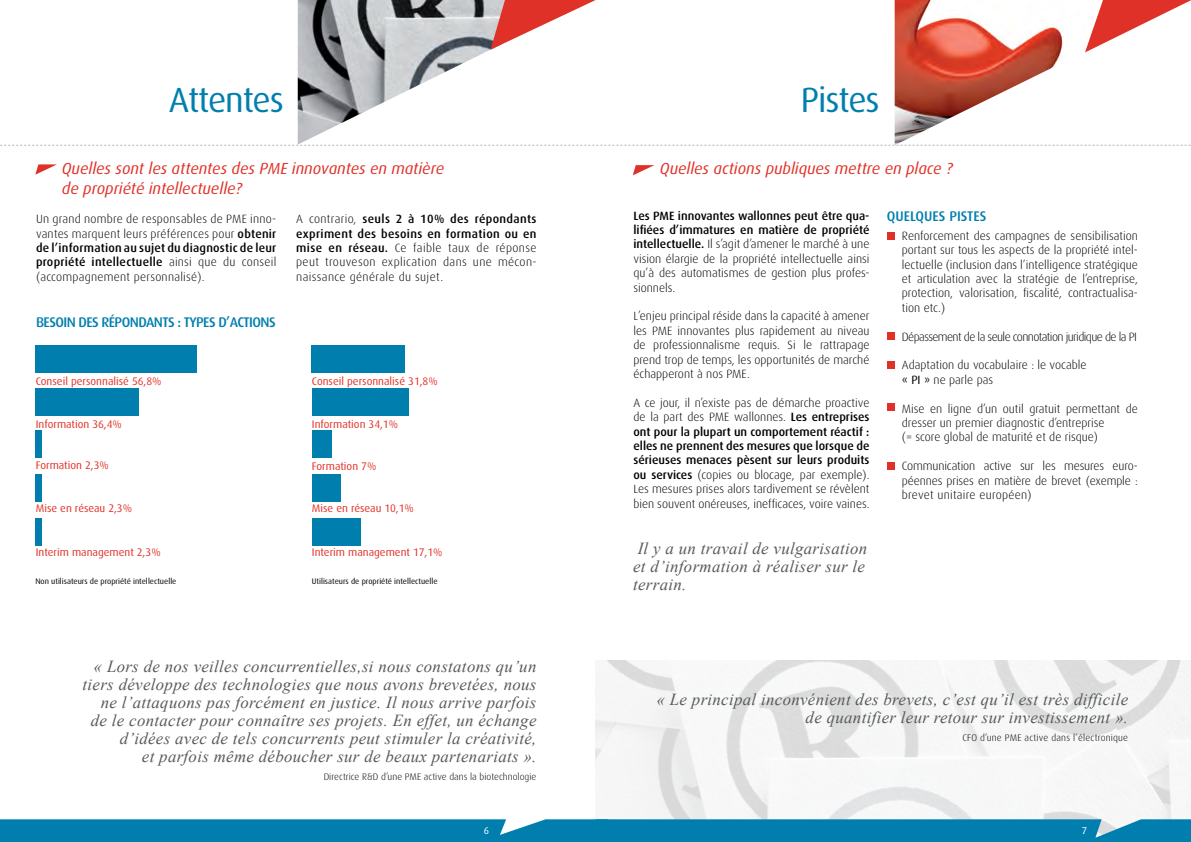
<style>
.page{position:relative;width:1191px;height:842px;background:#fff}
.page>*{position:absolute;margin:0;border:0;box-sizing:border-box;transform-origin:0 0}
.t1{font:35px "Dax";letter-spacing:-.035em;color:#007fae}
.t2{font:italic 16.8px/18px "Times New Roman";letter-spacing:.02em;color:#58595b;text-align:right}
.t3{font:italic 16px "Dax";color:#e03128}
.t4{font:500 14px "Dax";letter-spacing:-.04em;color:#007fae}
.t5{font:500 14px "Dax";color:#007fae}
.t6{font:300 12px/14.4px "Dax";color:#000;text-align:justify}
.t7{font:300 12px "Dax";letter-spacing:-.05em;color:#000}
.t8{font:11px "Dax";color:#e03128}
.t9{font:10px "Dax";color:#fff}
.t10{font:300 9.6px "Dax";color:#000}
.t11{font:300 9.6px "Dax";letter-spacing:.02em;color:#000}
.t12{font:8px "Dax";color:#000}
.s1{font-weight:500}
.s2{font-weight:400}
</style>
<div class="page">
<img style="left:596px;top:660px;width:595px;height:159px">
<div style="left:0;top:819px;width:1191px;height:23px;background:#007fae"></div>
<svg style="left:0;top:145px;width:1191px;height:1px"></svg>
<img style="left:298px;top:0;width:292px;height:145px">
<img style="left:894px;top:0;width:293px;height:145px">
<svg style="left:35px;top:164px;width:22px;height:11px"></svg>
<svg style="left:633px;top:165px;width:21px;height:10px"></svg>
<div style="left:887px;top:232px;width:8px;height:7px;background:#e03128"></div>
<div style="left:887px;top:332px;width:8px;height:8px;background:#e03128"></div>
<div style="left:887px;top:361px;width:8px;height:8px;background:#e03128"></div>
<div style="left:887px;top:403px;width:8px;height:8px;background:#e03128"></div>
<div style="left:887px;top:462px;width:8px;height:7px;background:#e03128"></div>
<div style="left:35px;top:345px;width:161px;height:27px;background:#007fae"></div>
<div style="left:35px;top:430px;width:7px;height:27px;background:#007fae"></div>
<div style="left:35px;top:474px;width:7px;height:28px;background:#007fae"></div>
<div style="left:35px;top:388px;width:104px;height:28px;background:#007fae"></div>
<div style="left:35px;top:518px;width:7px;height:27px;background:#007fae"></div>
<div style="left:312px;top:345px;width:93px;height:27px;background:#007fae"></div>
<div style="left:312px;top:430px;width:20px;height:27px;background:#007fae"></div>
<div style="left:312px;top:474px;width:28px;height:28px;background:#007fae"></div>
<div style="left:312px;top:388px;width:96px;height:28px;background:#007fae"></div>
<div style="left:312px;top:518px;width:48px;height:27px;background:#007fae"></div>
<svg style="left:490px;top:0;width:105px;height:50px"></svg>
<svg style="left:1085px;top:0;width:106px;height:52px"></svg>
<p class="t1" style="left:169px;top:81px;width:116px">Attentes</p>
<p class="t1" style="left:801px;top:81px;width:80px">Pistes</p>
<p class="t3" style="left:62px;top:159px;width:384px">Quelles sont les attentes des PME innovantes en matière</p>
<p class="t3" style="left:62px;top:179px;width:182px">de propriété intellectuelle?</p>
<p class="t3" style="left:660px;top:159px;width:294px">Quelles actions publiques mettre en place ?</p>
<p class="t6" style="left:36px;top:212px;width:242px">Un grand nombre de responsables de PME inno&shy;vantes marquent leurs préférences pour <span class="s1">obtenir de l’information au sujet du diagnostic de leur propriété intellectuelle</span> ainsi que du conseil (accompagnement personnalisé).</p>
<p class="t6" style="left:296px;top:212px;width:242px">A contrario, <span class="s1">seuls 2 à 10% des répondants expriment des besoins en formation ou en mise en réseau.</span> Ce faible taux de réponse peut trouveson explication dans une mécon&shy;naissance générale du sujet.</p>
<p class="t6" style="left:633px;top:208px;width:238px"><span class="s1">Les PME innovantes wallonnes peut être qua&shy;lifiées d’immatures en matière de propriété intellectuelle.</span> Il s’agit d’amener le marché à une vision élargie de la propriété intellectuelle ainsi qu’à des automatismes de gestion plus profes&shy;sionnels.</p>
<p class="t6" style="left:633px;top:309px;width:238px">L’enjeu principal réside dans la capacité à amener les PME innovantes plus rapidement au niveau de professionnalisme requis. Si le rattrapage prend trop de temps, les opportunités de marché échapperont à nos PME.</p>
<p class="t6" style="left:633px;top:396px;width:238px">A ce jour, il n’existe pas de démarche proactive de la part des PME wallonnes. <span class="s1">Les entreprises ont pour la plupart un comportement réactif : elles ne prennent des mesures que lorsque de sérieuses menaces pèsent sur leurs produits ou services</span> (copies ou blocage, par exemple).<br>Les mesures prises alors tardivement se révèlent bien souvent onéreuses, inefficaces, voire vaines.</p>
<p class="t4" style="left:36px;top:315px;width:241px">BESOIN DES RÉPONDANTS : TYPES D’ACTIONS</p>
<p class="t8" style="left:36px;top:375px;width:127px">Conseil personnalisé 56,8%</p>
<p class="t8" style="left:36px;top:418px;width:88px">Information 36,4%</p>
<p class="t8" style="left:36px;top:459px;width:75px">Formation 2,3%</p>
<p class="t8" style="left:36px;top:502px;width:98px">Mise en réseau 2,3%</p>
<p class="t8" style="left:36px;top:546px;width:126px">Interim management 2,3%</p>
<p class="t8" style="left:312px;top:375px;width:127px">Conseil personnalisé 31,8%</p>
<p class="t8" style="left:312px;top:419px;width:88px">Information 34,1%</p>
<p class="t8" style="left:312px;top:460px;width:66px">Formation 7%</p>
<p class="t8" style="left:312px;top:502px;width:104px">Mise en réseau 10,1%</p>
<p class="t8" style="left:312px;top:546px;width:132px">Interim management 17,1%</p>
<p class="t2" style="left:633px;top:539px;width:236px;text-align:left">Il y a un travail de vulgarisation et d’information à réaliser sur le terrain.</p>
<p class="t12" style="left:35px;top:577px;width:142px">Non utilisateurs de propriété intellectuelle</p>
<p class="t12" style="left:312px;top:577px;width:127px">Utilisateurs de propriété intellectuelle</p>
<p class="t5" style="left:886px;top:208px;width:101px">QUELQUES PISTES</p>
<p class="t6" style="left:902px;top:228px;width:238px">Renforcement des campagnes de sensibilisation portant sur tous les aspects de la propriété intel&shy;lectuelle (inclusion dans l’intelligence stratégique et articulation avec la stratégie de l’entreprise, protection, valorisation, fiscalité, contractualisa&shy;tion etc.)</p>
<p class="t7" style="left:902px;top:330px;width:236px">Dépassement de la seule connotation juridique de la PI</p>
<p class="t6" style="left:902px;top:358px;width:186px">Adaptation du vocabulaire : le vocable</p>
<p class="t6" style="left:902px;top:372px;width:93px"><span class="s2">« PI »</span> ne parle pas</p>
<p class="t6" style="left:902px;top:401px;width:237px">Mise en ligne d’un outil gratuit permettant de dresser un premier diagnostic d’entreprise</p>
<p class="t6" style="left:902px;top:430px;width:198px">(= score global de maturité et de risque)</p>
<p class="t6" style="left:902px;top:459px;width:238px">Communication active sur les mesures euro&shy;péennes prises en matière de brevet (exemple : brevet unitaire européen)</p>
<p class="t2" style="left:83px;top:657px;width:455px">« Lors de nos veilles concurrentielles,si nous constatons qu’un tiers développe des technologies que nous avons brevetées, nous ne l’attaquons pas forcément en justice. Il nous arrive parfois de le contacter pour connaître ses projets. En effet, un échange d’idées avec de tels concurrents peut stimuler la créativité,</p>
<p class="t2" style="left:142px;top:747px;width:396px">et parfois même déboucher sur de beaux partenariats ».</p>
<p class="t10" style="left:324px;top:771px;width:214px">Directrice R&amp;D d’une PME active dans la biotechnologie</p>
<p class="t2" style="left:656px;top:690px;width:473px">« Le principal inconvénient des brevets, c’est qu’il est très difficile de quantifier leur retour sur investissement ».</p>
<p class="t11" style="left:962px;top:732px;width:167px">CFO d’une PME active dans l’électronique</p>
<p class="t9" style="left:484px;top:825px;width:7px">6</p>
<p class="t9" style="left:1081px;top:825px;width:7px">7</p>
</div>
